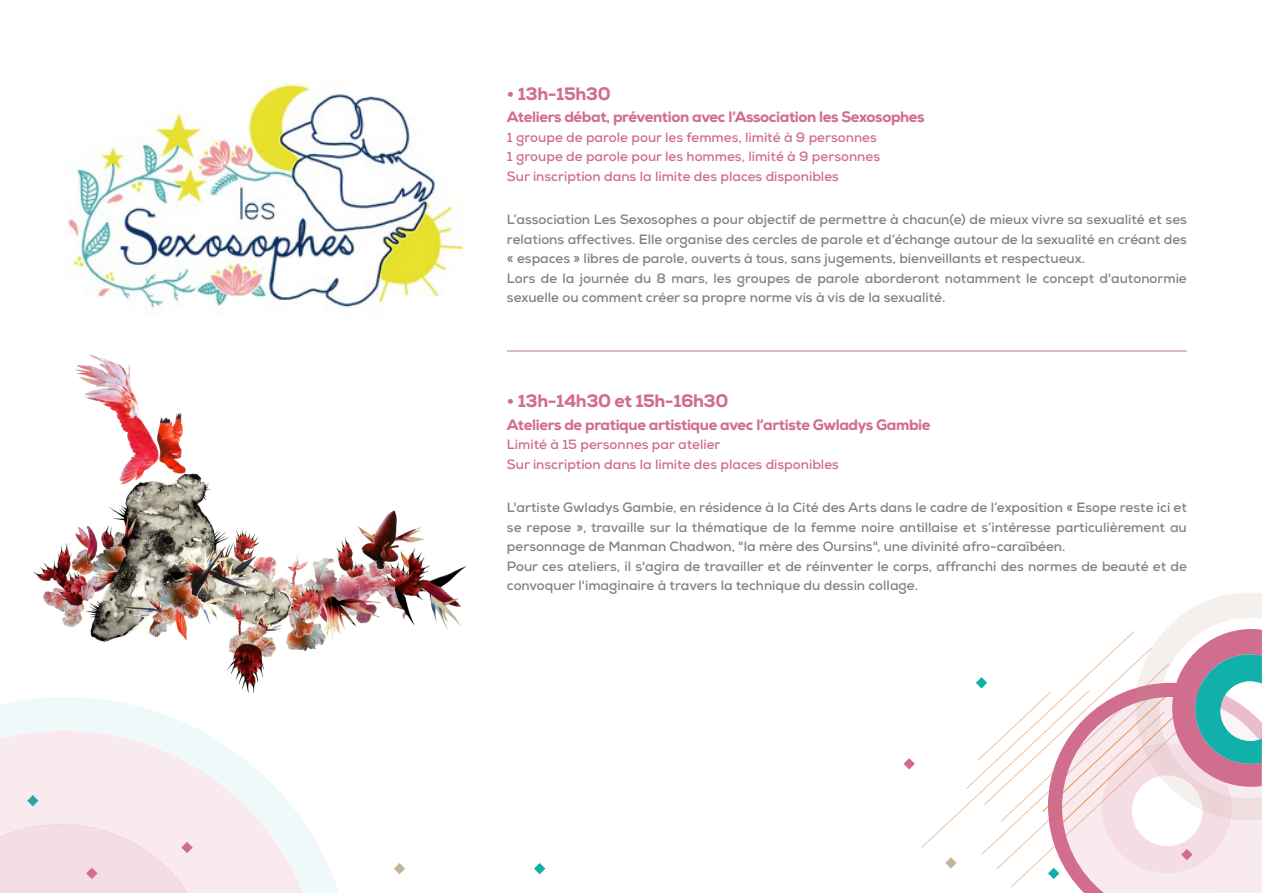
<style>
.page{position:relative;width:1263px;height:893px;background:#fff}
.page>*{position:absolute;margin:0;border:0;box-sizing:border-box;transform-origin:0 0}
.t1{font:800 18px "Nexa";letter-spacing:-.025em;color:#d16d8f}
.t2{font:800 15px "Nexa";letter-spacing:-.025em;color:#d16d8f}
.t3{font:700 13.5px/19.5px "Nexa";color:#808285}
.t4{font:700 13.5px/19.5px "Nexa";color:#d16d8f}
</style>
<div class="page">
<svg style="left:534px;top:863px;width:11px;height:11px"></svg>
<svg style="left:394px;top:863px;width:11px;height:11px"></svg>
<svg style="left:903px;top:758px;width:12px;height:11px"></svg>
<svg style="left:921px;top:593px;width:341px;height:300px"></svg>
<img style="left:66px;top:77px;width:398px;height:235px">
<img style="left:33px;top:350px;width:484px;height:344px">
<hr style="left:507px;top:351px;width:680px;height:1px;background:#d16d8f">
<svg style="left:0;top:697px;width:339px;height:196px"></svg>
<svg style="left:0;top:730px;width:321px;height:163px;fill:#f8eaef"></svg>
<h1 class="t1" style="left:507px;top:82px;width:105px">• 13h-15h30</h1>
<p class="t2" style="left:507px;top:108px;width:419px">Ateliers débat, prévention avec l’Association les Sexosophes</p>
<p class="t4" style="left:507px;top:127px;width:375px">1 groupe de parole pour les femmes, limité à 9 personnes<br>1 groupe de parole pour les hommes, limité à 9 personnes<br>Sur inscription dans la limite des places disponibles</p>
<p class="t3" style="left:507px;top:210px;width:681px">L’association Les Sexosophes a pour objectif de permettre à chacun(e) de mieux vivre sa sexualité et ses relations affectives. Elle organise des cercles de parole et d’échange autour de la sexualité en créant des « espaces » libres de parole, ouverts à tous, sans jugements, bienveillants et respectueux.<br>Lors de la journée du 8 mars, les groupes de parole aborderont notamment le concept d'autonormie sexuelle ou comment créer sa propre norme vis à vis de la sexualité.</p>
<h1 class="t1" style="left:507px;top:390px;width:223px">• 13h-14h30 et 15h-16h30</h1>
<p class="t2" style="left:507px;top:415px;width:425px">Ateliers de pratique artistique avec l’artiste Gwladys Gambie</p>
<p class="t4" style="left:507px;top:435px;width:333px">Limité à 15 personnes par atelier<br>Sur inscription dans la limite des places disponibles</p>
<p class="t3" style="left:507px;top:498px;width:681px">L'artiste Gwladys Gambie, en résidence à la Cité des Arts dans le cadre de l’exposition « Esope reste ici et se repose », travaille sur la thématique de la femme noire antillaise et s’intéresse particulièrement au personnage de Manman Chadwon, "la mère des Oursins", une divinité afro-caraïbéen.<br>Pour ces ateliers, il s'agira de travailler et de réinventer le corps, affranchi des normes de beauté et de convoquer l'imaginaire à travers la technique du dessin collage.</p>
</div>
